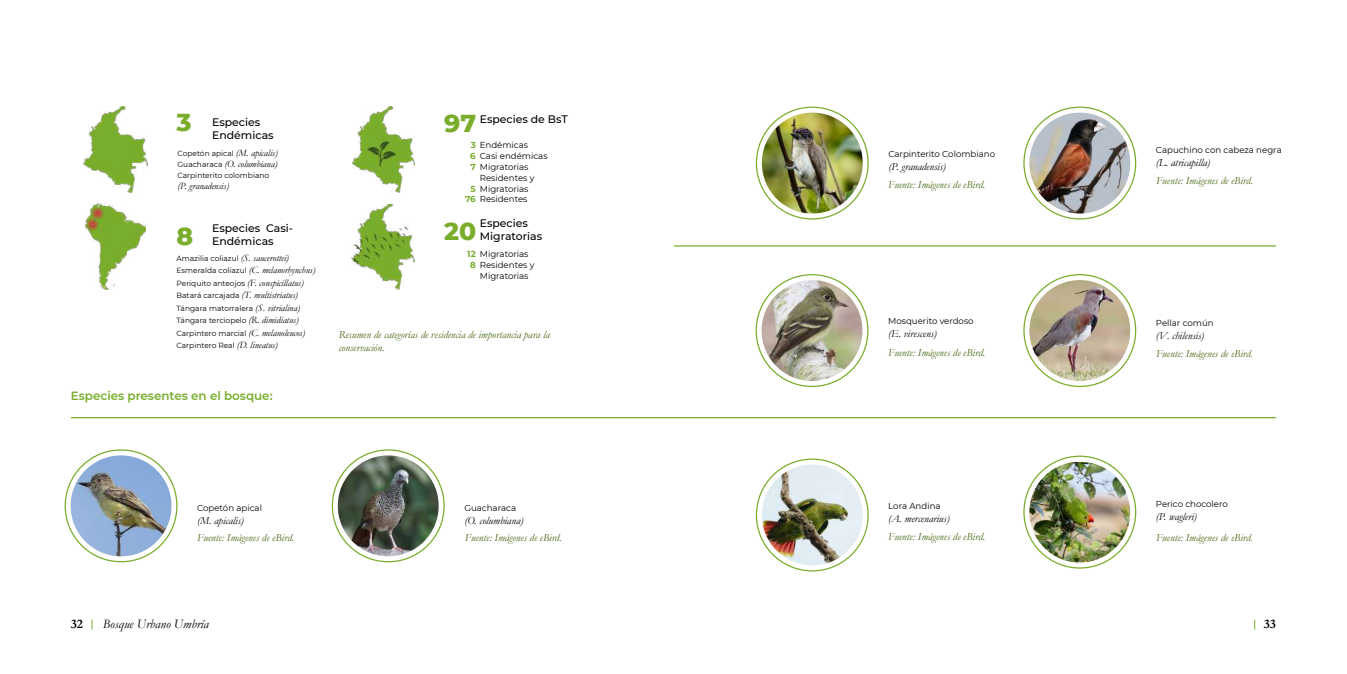
<style>
.page{position:relative;width:1347px;height:674px;background:#fff}
.page>*{position:absolute;margin:0;border:0;box-sizing:border-box;transform-origin:0 0}
.t1{font:800 25px "Montserrat";color:#79ad2b}
.t2{font:italic 13px "Garamond";color:#000}
.t3{font:700 13px "Garamond";color:#000}
.t4{font:600 11.88px "Montserrat";color:#78ad2b}
.t5{font:italic 10.88px/13px "Garamond";color:#4a6917}
.t6{font:italic 10.88px "Garamond";color:#000}
.t7{font:500 10.88px/13px "Montserrat";color:#000}
.t8{font:italic 9.75px/12.5px "Garamond";color:#000}
.t9{font:8.62px/10.9px "Montserrat";color:#000}
.t10{font:700 8.62px/10.9px "Montserrat";color:#78ad2b;text-align:justify}
.t11{font:7.5px/12.5px "Montserrat";color:#000}
.s1{font-family:"Garamond";font-style:italic;font-size:9.75px}
.s2{font-family:"Montserrat";font-style:normal;font-size:7.5px}
</style>
<div class="page">
<img style="left:1029px;top:461px;width:101px;height:101px">
<img style="left:338px;top:455px;width:101px;height:101px;border-radius:50px">
<img style="left:1029px;top:112px;width:101px;height:101px;border-radius:50px">
<img style="left:762px;top:112px;width:100px;height:101px;border-radius:50px">
<img style="left:1029px;top:280px;width:101px;height:101px;border-radius:50px">
<img style="left:762px;top:464px;width:100px;height:101px;border-radius:50px">
<img style="left:71px;top:455px;width:100px;height:101px;border-radius:50px">
<img style="left:761px;top:280px;width:101px;height:101px;border-radius:50px">
<img style="left:84px;top:106px;width:63px;height:86px">
<img style="left:86px;top:203px;width:59px;height:86px">
<img style="left:352px;top:106px;width:62px;height:86px">
<img style="left:352px;top:204px;width:62px;height:85px">
<hr style="left:71px;top:417px;width:1205px;height:1px;background:#79ad2b">
<hr style="left:674px;top:245px;width:602px;height:1px;background:#79ad2b">
<h1 class="t1" style="left:176px;top:103px;width:17px">3</h1>
<p class="t7" style="left:212px;top:115px;width:63px">Especies<br>Endémicas</p>
<h1 class="t1" style="left:444px;top:104px;width:33px">97</h1>
<p class="t7" style="left:480px;top:112px;width:90px">Especies de BsT</p>
<p class="t11" style="left:177px;top:147px;width:102px">Copetón apical <span class="s1">(M. apicalis)</span></p>
<p class="t8" style="left:177px;top:157px;width:101px"><span class="s2">Guacharaca</span> (O. columbiana)</p>
<p class="t11" style="left:177px;top:169px;width:93px">Carpinterito colombiano</p>
<p class="t8" style="left:177px;top:179px;width:53px">(P. granadensis)</p>
<p class="t9" style="left:480px;top:139px;width:69px">Endémicas<br>Casi endémicas<br>Migratorias<br>Residentes y<br>Migratorias<br>Residentes</p>
<p class="t10" style="left:470px;top:139px;width:7px">3<br>6<br>7</p>
<p class="t10" style="left:465px;top:182px;width:12px;text-align:right">5<br>76</p>
<p class="t9" style="left:888px;top:148px;width:108px">Carpinterito Colombiano</p>
<p class="t6" style="left:888px;top:159px;width:59px">(P. granadensis)</p>
<p class="t5" style="left:888px;top:177px;width:98px">Fuente: Imágenes de eBird.</p>
<p class="t9" style="left:1155px;top:144px;width:127px">Capuchino con cabeza negra</p>
<p class="t6" style="left:1155px;top:155px;width:56px">(L. atricapilla)</p>
<p class="t5" style="left:1156px;top:174px;width:98px">Fuente: Imágenes de eBird.</p>
<h1 class="t1" style="left:176px;top:218px;width:18px">8</h1>
<p class="t7" style="left:212px;top:221px;width:82px">Especies Casi-<br>Endémicas</p>
<p class="t7" style="left:480px;top:216px;width:64px">Especies<br>Migratorias</p>
<h1 class="t1" style="left:444px;top:213px;width:34px">20</h1>
<p class="t11" style="left:176px;top:251px;width:114px">Amazilia coliazul <span class="s1">(S. saucerottei)</span></p>
<p class="t8" style="left:176px;top:263px;width:140px"><span class="s2">Esmeralda coliazul</span> (C. melanorhynchus)<br><span class="s2">Periquito anteojos</span> (F. conspicillatus)<br><span class="s2">Batará carcajada</span> (T. multistriatus)</p>
<p class="t11" style="left:176px;top:301px;width:130px">Tángara matorralera <span class="s1">(S. vitrialina)<br></span>Tángara terciopelo <span class="s1">(R. dimidiatus)<br></span>Carpintero marcial <span class="s1">(C. melanoleucos)<br></span>Carpintero Real <span class="s1">(D. lineatus)</span></p>
<p class="t9" style="left:480px;top:248px;width:56px">Migratorias<br>Residentes y<br>Migratorias</p>
<p class="t10" style="left:467px;top:248px;width:10px;text-align:center">12<br>8</p>
<p class="t5" style="left:339px;top:327px;width:213px">Resumen de categorías de residencia de importancia para la conservación.</p>
<p class="t9" style="left:888px;top:315px;width:87px">Mosquerito verdoso</p>
<p class="t6" style="left:888px;top:326px;width:50px">(E. virescens)</p>
<p class="t5" style="left:888px;top:346px;width:98px">Fuente: Imágenes de eBird.</p>
<p class="t9" style="left:1155px;top:317px;width:59px">Pellar común</p>
<p class="t6" style="left:1155px;top:328px;width:50px">(V. chilensis)</p>
<p class="t5" style="left:1156px;top:346px;width:98px">Fuente: Imágenes de eBird.</p>
<p class="t4" style="left:71px;top:387px;width:203px">Especies presentes en el bosque:</p>
<p class="t9" style="left:197px;top:502px;width:66px">Copetón apical</p>
<p class="t6" style="left:197px;top:513px;width:48px">(M. apicalis)</p>
<p class="t9" style="left:464px;top:502px;width:53px">Guacharaca</p>
<p class="t6" style="left:464px;top:513px;width:60px">(O. columbiana)</p>
<p class="t9" style="left:888px;top:500px;width:54px">Lora Andina</p>
<p class="t6" style="left:888px;top:511px;width:63px">(A. mercenarius)</p>
<p class="t9" style="left:1155px;top:498px;width:73px">Perico chocolero</p>
<p class="t6" style="left:1155px;top:509px;width:42px">(P. wagleri)</p>
<p class="t5" style="left:888px;top:530px;width:98px">Fuente: Imágenes de eBird.</p>
<p class="t5" style="left:197px;top:530px;width:98px">Fuente: Imágenes de eBird.</p>
<p class="t5" style="left:465px;top:530px;width:98px">Fuente: Imágenes de eBird.</p>
<p class="t5" style="left:1156px;top:530px;width:98px">Fuente: Imágenes de eBird.</p>
<p class="t3" style="left:71px;top:614px;width:14px">32</p>
<p class="t2" style="left:103px;top:615px;width:108px">Bosque Urbano Umbría</p>
<p class="t3" style="left:1263px;top:614px;width:14px">33</p>
</div>
